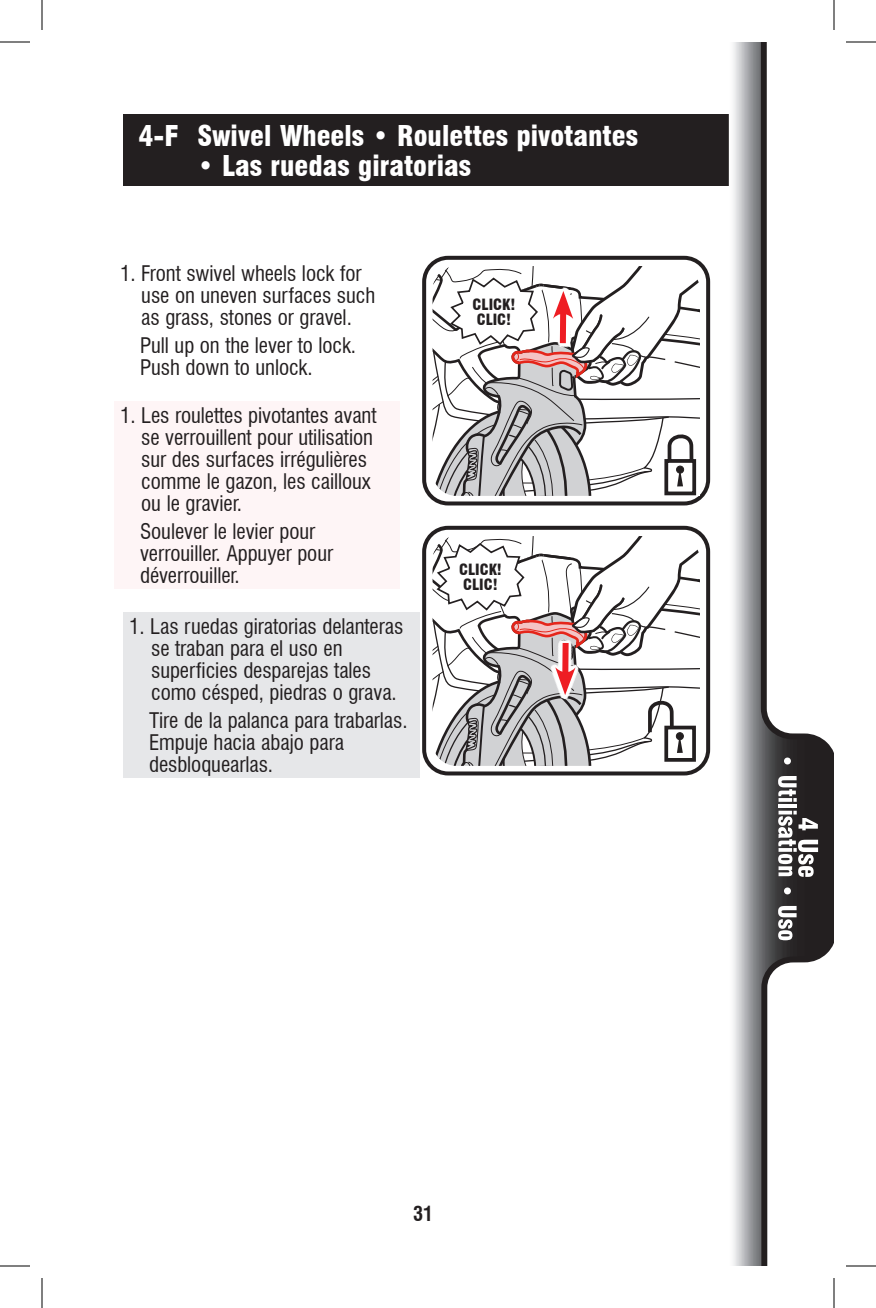
<style>
.page{position:relative;width:876px;height:1308px;background:#fff}
.page>*{position:absolute;margin:0;border:0;box-sizing:border-box;transform-origin:0 0}
.BANNER_-_14-15{font:900 condensed 28px "Swiss 721 BT";color:#fff}
.Body{font:condensed 21px/22px "Swiss 721 BT";letter-spacing:-.005em;color:#231f20}
.t1{font:700 condensed 20px "Swiss 721 BT";color:#231f20}
.Snap{font:900 condensed 15.2px/15.2px "Swiss 721 BT";color:#231f20}
</style>
<div class="page">
<div style="left:422px;top:256px;width:288px;height:249px;border:4px solid #231f20;border-radius:24px"></div>
<div style="left:114px;top:401px;width:285px;height:188px;background:#fef5f6"></div>
<div style="left:123px;top:612px;width:297px;height:166px;background:#e6e7e9"></div>
<div style="left:124px;top:114px;width:607px;height:72px;background:#231f20"></div>
<div style="left:422px;top:526px;width:288px;height:249px;border:4px solid #231f20;border-radius:24px"></div>
<svg style="left:433px;top:266px;width:267px;height:230px"></svg>
<svg style="left:433px;top:536px;width:267px;height:230px"></svg>
<img style="left:729px;top:42px;width:32px;height:1224px">
<svg style="left:761px;top:42px;width:73px;height:1224px"></svg>
<svg style="left:784px;top:758px;width:7px;height:6px"></svg>
<svg style="left:778px;top:776px;width:19px;height:26px"></svg>
<hr style="left:779px;top:804px;width:18px;height:4px;background:#fff">
<svg style="left:778px;top:811px;width:40px;height:66px"></svg>
<svg style="left:784px;top:887px;width:7px;height:7px"></svg>
<svg style="left:778px;top:906px;width:19px;height:34px"></svg>
<hr style="left:0;top:42px;width:30px;height:1px;background:#000">
<hr style="left:846px;top:42px;width:30px;height:1px;background:#000">
<hr style="left:0;top:1266px;width:30px;height:1px;background:#000">
<hr style="left:846px;top:1266px;width:30px;height:1px;background:#000">
<hr style="left:42px;top:0;width:1px;height:30px;background:#000">
<hr style="left:42px;top:1278px;width:1px;height:30px;background:#000">
<hr style="left:834px;top:0;width:1px;height:30px;background:#000">
<hr style="left:834px;top:1278px;width:1px;height:30px;background:#000">
<p class="BANNER_-_14-15" style="left:138px;top:119px;width:501px">4-F Swivel Wheels • Roulettes pivotantes</p>
<p class="BANNER_-_14-15" style="left:197px;top:149px;width:275px">• Las ruedas giratorias</p>
<p class="Body" style="left:141px;top:262px;width:236px;text-indent:-21px">1. Front swivel wheels lock for use on uneven surfaces such as grass, stones or gravel.</p>
<p class="Body" style="left:140px;top:334px;width:218px">Pull up on the lever to lock.<br>Push down to unlock.</p>
<p class="Body" style="left:141px;top:405px;width:237px;text-indent:-21px">1. Les roulettes pivotantes avant se verrouillent pour utilisation sur des surfaces irrégulières comme le gazon, les cailloux ou le gravier.</p>
<p class="Body" style="left:140px;top:520px;width:195px">Soulever le levier pour verrouiller. Appuyer pour déverrouiller.</p>
<p class="Body" style="left:151px;top:615px;width:254px;text-indent:-22px">1. Las ruedas giratorias delanteras se traban para el uso en superficies desparejas tales como césped, piedras o grava.</p>
<p class="Body" style="left:149px;top:709px;width:260px">Tire de la palanca para trabarlas.<br>Empuje hacia abajo para desbloquearlas.</p>
<p class="Snap" style="left:473px;top:297px;width:44px">CLICK!<br>CLIC!</p>
<p class="Snap" style="left:459px;top:562px;width:44px">CLICK!<br>CLIC!</p>
<p class="t1" style="left:413px;top:1202px;width:21px">31</p>
</div>
